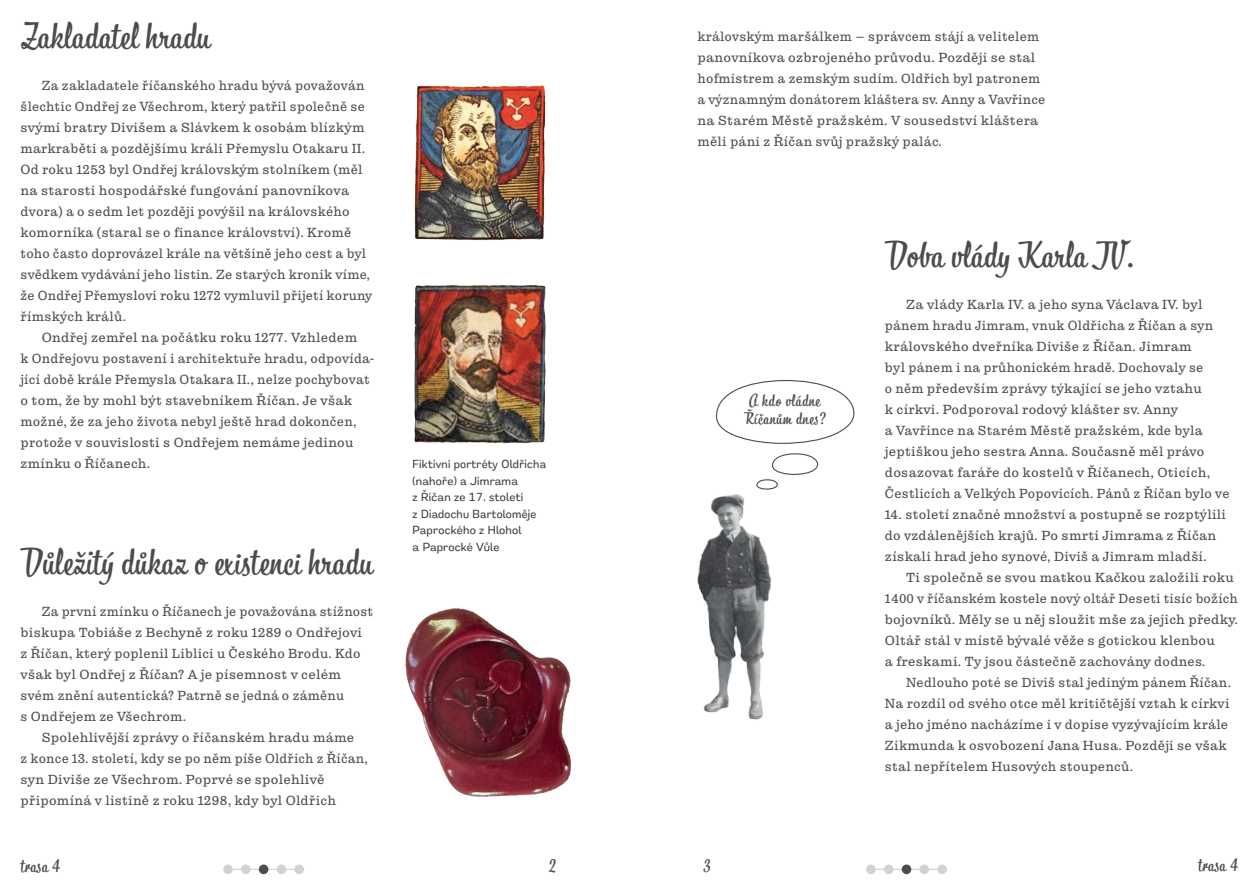
<style>
.page{position:relative;width:1259px;height:893px;background:#fff}
.page>*{position:absolute;margin:0;border:0;box-sizing:border-box;transform-origin:0 0}
.t1{font:36px "Bistro Script";letter-spacing:.02em;color:#4b4c4d}
.t2{font:18px "Bistro Script";letter-spacing:.03em;color:#4b4c4d}
.t3{font:16.5px/18px "Bistro Script";letter-spacing:.05em;color:#4b4c4d}
.t4{font:300 13.5px/21px "Pulpo";letter-spacing:.02em;color:#4b4c4d}
.t5{font:500 12px/16.5px "Remora Sans W2";letter-spacing:.02em;color:#3e3e3f}
</style>
<div class="page">
<hr style="left:225px;top:869px;width:74px;height:1px;background:#d1d2d4">
<div style="left:223px;top:864px;width:10px;height:10px;background:#d1d2d4;border-radius:50%"></div>
<div style="left:241px;top:864px;width:10px;height:10px;background:#d1d2d4;border-radius:50%"></div>
<div style="left:259px;top:864px;width:9px;height:10px;background:#4b4c4d;border-radius:50%"></div>
<div style="left:294px;top:864px;width:10px;height:10px;background:#d1d2d4;border-radius:50%"></div>
<hr style="left:867px;top:869px;width:77px;height:1px;background:#d1d2d4">
<div style="left:866px;top:864px;width:9px;height:10px;background:#d1d2d4;border-radius:50%"></div>
<div style="left:884px;top:864px;width:9px;height:10px;background:#d1d2d4;border-radius:50%"></div>
<svg style="left:901px;top:864px;width:10px;height:10px"></svg>
<div style="left:937px;top:864px;width:10px;height:10px;background:#d1d2d4;border-radius:50%"></div>
<div style="left:277px;top:864px;width:9px;height:10px;background:#d1d2d4;border-radius:50%"></div>
<div style="left:919px;top:864px;width:10px;height:10px;background:#d1d2d4;border-radius:50%"></div>
<img style="left:414px;top:285px;width:132px;height:159px">
<img style="left:414px;top:85px;width:132px;height:156px">
<svg style="left:716px;top:380px;width:139px;height:64px"></svg>
<svg style="left:756px;top:453px;width:62px;height:37px"></svg>
<img style="left:697px;top:494px;width:74px;height:226px">
<img style="left:405px;top:608px;width:166px;height:189px">
<h1 class="t1" style="left:21px;top:13px;width:191px">Zakladatel hradu</h1>
<p class="t4" style="left:21px;top:75px;width:353px;text-indent:21px">Za zakladatele říčanského hradu bývá považován šlechtic Ondřej ze Všechrom, který patřil společně se svými bratry Divišem a Slávkem k osobám blízkým markraběti a pozdějšímu králi Přemyslu Otakaru II.<br>Od roku 1253 byl Ondřej královským stolníkem (měl na starosti hospodářské fungování panovníkova dvora) a o sedm let později povýšil na královského komorníka (staral se o finance království). Kromě toho často doprovázel krále na většině jeho cest a byl svědkem vydávání jeho listin. Ze starých kronik víme, že Ondřej Přemyslovi roku 1272 vymluvil přijetí koruny římských králů.</p>
<p class="t4" style="left:21px;top:327px;width:355px;text-indent:21px">Ondřej zemřel na počátku roku 1277. Vzhledem<br>k Ondřejovu postavení i architektuře hradu, odpovída&shy;jící době krále Přemysla Otakara II., nelze pochybovat o tom, že by mohl být stavebníkem Říčan. Je však možné, že za jeho života nebyl ještě hrad dokončen, protože v souvislosti s Ondřejem nemáme jedinou zmínku o Říčanech.</p>
<h1 class="t1" style="left:21px;top:539px;width:353px">Důležitý důkaz o existenci hradu</h1>
<p class="t4" style="left:21px;top:601px;width:354px;text-indent:21px">Za první zmínku o Říčanech je považována stížnost biskupa Tobiáše z Bechyně z roku 1289 o Ondřejovi<br>z Říčan, který poplenil Liblici u Českého Brodu. Kdo však byl Ondřej z Říčan? A je písemnost v celém svém znění autentická? Patrně se jedná o záměnu<br>s Ondřejem ze Všechrom.</p>
<p class="t4" style="left:21px;top:727px;width:349px;text-indent:21px">Spolehlivější zprávy o říčanském hradu máme<br>z konce 13. století, kdy se po něm píše Oldřich z Říčan, syn Diviše ze Všechrom. Poprvé se spolehlivě připomíná v listině z roku 1298, kdy byl Oldřich</p>
<p class="t5" style="left:412px;top:456px;width:135px">Fiktivní portréty Oldřicha (nahoře) a Jimrama<br>z Říčan ze 17. století<br>z Diadochu Bartoloměje<br>Paprockého z Hlohol<br>a Paprocké Vůle</p>
<p class="t4" style="left:697px;top:26px;width:349px">královským maršálkem – správcem stájí a velitelem panovníkova ozbrojeného průvodu. Později se stal hofmistrem a zemským sudím. Oldřich byl patronem a významným donátorem kláštera sv. Anny a Vavřince na Starém Městě pražském. V sousedství kláštera měli páni z Říčan svůj pražský palác.</p>
<p class="t3" style="left:744px;top:392px;width:83px">A kdo vládne<br>Říčanům dnes?</p>
<h1 class="t1" style="left:885px;top:232px;width:250px">Doba vlády Karla IV.</h1>
<p class="t4" style="left:885px;top:294px;width:346px;text-indent:21px">Za vlády Karla IV. a jeho syna Václava IV. byl pánem hradu Jimram, vnuk Oldřicha z Říčan a syn královského dveřníka Diviše z Říčan. Jimram<br>byl pánem i na průhonickém hradě. Dochovaly se<br>o něm především zprávy týkající se jeho vztahu<br>k církvi. Podporoval rodový klášter sv. Anny<br>a Vavřince na Starém Městě pražském, kde byla jeptiškou jeho sestra Anna. Současně měl právo dosazovat faráře do kostelů v Říčanech, Oticích, Čestlicích a Velkých Popovicích. Pánů z Říčan bylo ve</p>
<p class="t4" style="left:885px;top:504px;width:342px">14. století značné množství a postupně se rozptýlili do vzdálenějších krajů. Po smrti Jimrama z Říčan získali hrad jeho synové, Diviš a Jimram mladší.</p>
<p class="t4" style="left:885px;top:567px;width:354px;text-indent:21px">Ti společně se svou matkou Kačkou založili roku 1400 v říčanském kostele nový oltář Deseti tisíc božích bojovníků. Měly se u něj sloužit mše za jejich předky.<br>Oltář stál v místě bývalé věže s gotickou klenbou<br>a freskami. Ty jsou částečně zachovány dodnes.</p>
<p class="t4" style="left:885px;top:672px;width:348px;text-indent:21px">Nedlouho poté se Diviš stal jediným pánem Říčan.<br>Na rozdíl od svého otce měl kritičtější vztah k církvi a jeho jméno nacházíme i v dopise vyzývajícím krále Zikmunda k osvobození Jana Husa. Později se však stal nepřítelem Husových stoupenců.</p>
<h2 class="t2" style="left:21px;top:854px;width:41px">trasa 4</h2>
<h2 class="t2" style="left:549px;top:854px;width:8px">2</h2>
<h2 class="t2" style="left:703px;top:854px;width:9px">3</h2>
<h2 class="t2" style="left:1198px;top:854px;width:41px">trasa 4</h2>
</div>
